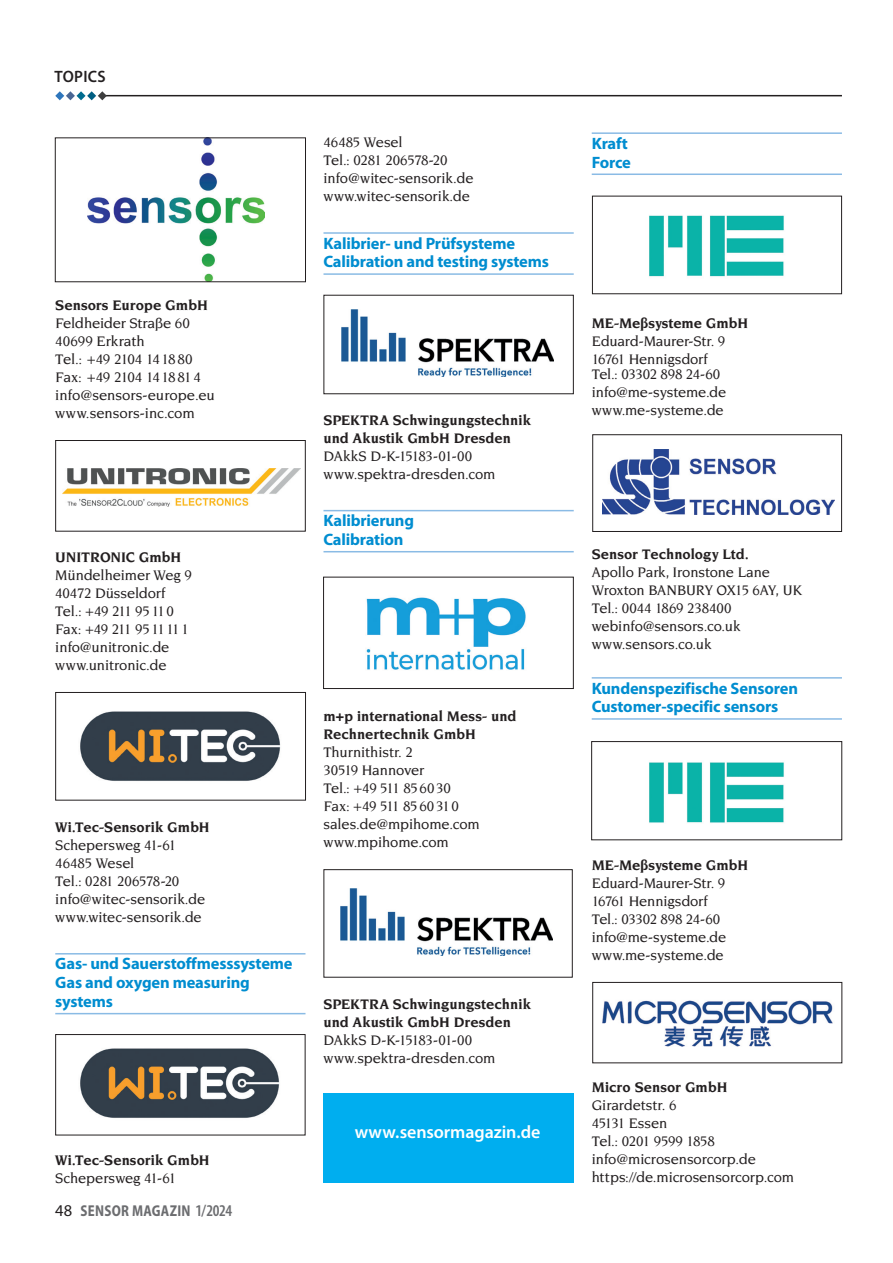
<style>
.page{position:relative;width:893px;height:1263px;background:#fff}
.page>*{position:absolute;margin:0;border:0;box-sizing:border-box;transform-origin:0 0}
.t1{font:600 18px "Myriad Pro";letter-spacing:-.005em;color:#fff}
.t2{font:700 16.5px/18.8px "Myriad Pro";letter-spacing:-.01em;color:#008dd0}
.t3{font:600 16.5px "Myriad Pro";letter-spacing:.02em;color:#231f20;scale:.96 1}
.t4{font:700 semi-condensed 15.75px "Myriad Pro";letter-spacing:.02em;color:#6c6d70;scale:.9 1}
.t5{font:500 15px/18px "Novarese Std";letter-spacing:-.01em;color:#231f20}
.t6{font:700 15px/18px "Novarese Std";color:#231f20}
.s1{font-weight:400;font-stretch:normal;font-size:16.5px;color:#231f20}
.s2{font-weight:600;font-stretch:condensed;font-size:16.5px}
</style>
<div class="page">
<hr style="left:101px;top:95px;width:741px;height:1px;background:#231f20">
<svg style="left:55px;top:91px;width:52px;height:9px"></svg>
<hr style="left:55px;top:953px;width:250px;height:1px;background:#8abbe5">
<hr style="left:55px;top:1013px;width:250px;height:1px;background:#8abbe5">
<hr style="left:323px;top:232px;width:251px;height:2px;background:#8abbe5">
<hr style="left:323px;top:273px;width:251px;height:2px;background:#8abbe5">
<hr style="left:323px;top:510px;width:251px;height:1px;background:#8abbe5">
<hr style="left:323px;top:551px;width:251px;height:1px;background:#8abbe5">
<hr style="left:592px;top:132px;width:250px;height:2px;background:#8abbe5">
<hr style="left:592px;top:173px;width:250px;height:2px;background:#8abbe5">
<hr style="left:592px;top:677px;width:250px;height:2px;background:#8abbe5">
<hr style="left:592px;top:718px;width:250px;height:2px;background:#8abbe5">
<img style="left:80px;top:711px;width:201px;height:70px">
<div style="left:55px;top:692px;width:251px;height:108px;border:1px solid #231f20"></div>
<img style="left:62px;top:468px;width:238px;height:38px">
<div style="left:55px;top:440px;width:251px;height:91px;border:1px solid #231f20"></div>
<img style="left:366px;top:597px;width:160px;height:73px">
<div style="left:323px;top:577px;width:251px;height:112px;border:1px solid #231f20"></div>
<img style="left:342px;top:309px;width:211px;height:68px">
<img style="left:602px;top:1000px;width:231px;height:47px">
<div style="left:592px;top:982px;width:250px;height:81px;border:1px solid #231f20"></div>
<img style="left:341px;top:888px;width:211px;height:68px">
<div style="left:323px;top:869px;width:250px;height:108px;border:1px solid #231f20"></div>
<img style="left:649px;top:762px;width:135px;height:61px">
<div style="left:591px;top:741px;width:251px;height:99px;border:1px solid #231f20"></div>
<img style="left:603px;top:449px;width:231px;height:65px">
<div style="left:592px;top:434px;width:250px;height:98px;border:1px solid #231f20"></div>
<img style="left:649px;top:215px;width:135px;height:62px">
<div style="left:592px;top:196px;width:250px;height:98px;border:1px solid #231f20"></div>
<div style="left:323px;top:1093px;width:251px;height:89px;background:#00aeef"></div>
<img style="left:80px;top:1048px;width:200px;height:70px">
<div style="left:55px;top:1034px;width:250px;height:101px;border:1px solid #231f20"></div>
<img style="left:87px;top:139px;width:178px;height:141px">
<div style="left:55px;top:137px;width:251px;height:145px;border:1px solid #231f20"></div>
<p class="t3" style="left:55px;top:66px;width:55px">TOPICS</p>
<p class="t6" style="left:55px;top:296px;width:154px">Sensors Europe GmbH</p>
<p class="t5" style="left:55px;top:314px;width:161px">Feldheider Straße 60<br>40699 Erkrath<br>Tel.: +49 2104 141880<br>Fax: +49 2104 1418814 info@sensors-europe.eu www.sensors-inc.com</p>
<p class="t6" style="left:55px;top:548px;width:127px">UNITRONIC GmbH</p>
<p class="t5" style="left:55px;top:566px;width:138px">Mündelheimer Weg 9<br>40472 Düsseldorf<br>Tel.: +49 211 95110<br>Fax: +49 211 9511111 info@unitronic.de www.unitronic.de</p>
<p class="t6" style="left:55px;top:818px;width:156px">Wi.Tec-Sensorik GmbH</p>
<p class="t5" style="left:55px;top:836px;width:152px">Schepersweg 41-61<br>46485 Wesel<br>Tel.: 0281 206578-20 info@witec-sensorik.de www.witec-sensorik.de</p>
<p class="t2" style="left:55px;top:954px;width:239px">Gas- und Sauerstoffmesssysteme<br>Gas and oxygen measuring systems</p>
<p class="t6" style="left:55px;top:1150px;width:156px">Wi.Tec-Sensorik GmbH</p>
<p class="t5" style="left:55px;top:1168px;width:123px">Schepersweg 41-61</p>
<p class="t4" style="left:55px;top:1200px;width:198px"><span class="s1">48</span> SENSOR MAGAZIN <span class="s2">1/2024</span></p>
<p class="t5" style="left:323px;top:133px;width:152px">46485 Wesel<br>Tel.: 0281 206578-20 info@witec-sensorik.de www.witec-sensorik.de</p>
<p class="t2" style="left:323px;top:233px;width:227px">Kalibrier- und Prüfsysteme<br>Calibration and testing systems</p>
<p class="t6" style="left:323px;top:411px;width:209px">SPEKTRA Schwingungstechnik und Akustik GmbH Dresden</p>
<p class="t5" style="left:323px;top:447px;width:173px">DAkkS D-K-15183-01-00 www.spektra-dresden.com</p>
<p class="t2" style="left:323px;top:511px;width:92px">Kalibrierung<br>Calibration</p>
<p class="t6" style="left:323px;top:707px;width:195px">m+p international Mess- und<br>Rechnertechnik GmbH</p>
<p class="t5" style="left:323px;top:743px;width:158px">Thurnithistr. 2<br>30519 Hannover<br>Tel.: +49 511 856030<br>Fax: +49 511 8560310 sales.de@mpihome.com www.mpihome.com</p>
<p class="t6" style="left:323px;top:995px;width:209px">SPEKTRA Schwingungstechnik und Akustik GmbH Dresden</p>
<p class="t5" style="left:323px;top:1031px;width:173px">DAkkS D-K-15183-01-00 www.spektra-dresden.com</p>
<p class="t1" style="left:355px;top:1121px;width:187px">www.sensormagazin.de</p>
<p class="t2" style="left:592px;top:133px;width:41px">Kraft<br>Force</p>
<p class="t6" style="left:592px;top:314px;width:158px">ME-Meßsysteme GmbH</p>
<p class="t5" style="left:592px;top:332px;width:135px">Eduard-Maurer-Str. 9<br>16761 Hennigsdorf</p>
<p class="t5" style="left:592px;top:365px;width:136px">Tel.: 03302 898 24-60 info@me-systeme.de www.me-systeme.de</p>
<p class="t6" style="left:592px;top:545px;width:159px">Sensor Technology Ltd.</p>
<p class="t5" style="left:592px;top:563px;width:212px">Apollo Park, Ironstone Lane<br>Wroxton BANBURY OX15 6AY, UK<br>Tel.: 0044 1869 238400 webinfo@sensors.co.uk www.sensors.co.uk</p>
<p class="t2" style="left:592px;top:678px;width:208px">Kundenspezifische Sensoren<br>Customer-specific sensors</p>
<p class="t6" style="left:592px;top:856px;width:158px">ME-Meßsysteme GmbH</p>
<p class="t5" style="left:592px;top:874px;width:136px">Eduard-Maurer-Str. 9<br>16761 Hennigsdorf<br>Tel.: 03302 898 24-60 info@me-systeme.de www.me-systeme.de</p>
<p class="t6" style="left:592px;top:1078px;width:137px">Micro Sensor GmbH</p>
<p class="t5" style="left:592px;top:1096px;width:204px">Girardetstr. 6<br>45131 Essen<br>Tel.: 0201 9599 1858 info@microsensorcorp.de https://de.microsensorcorp.com</p>
</div>
